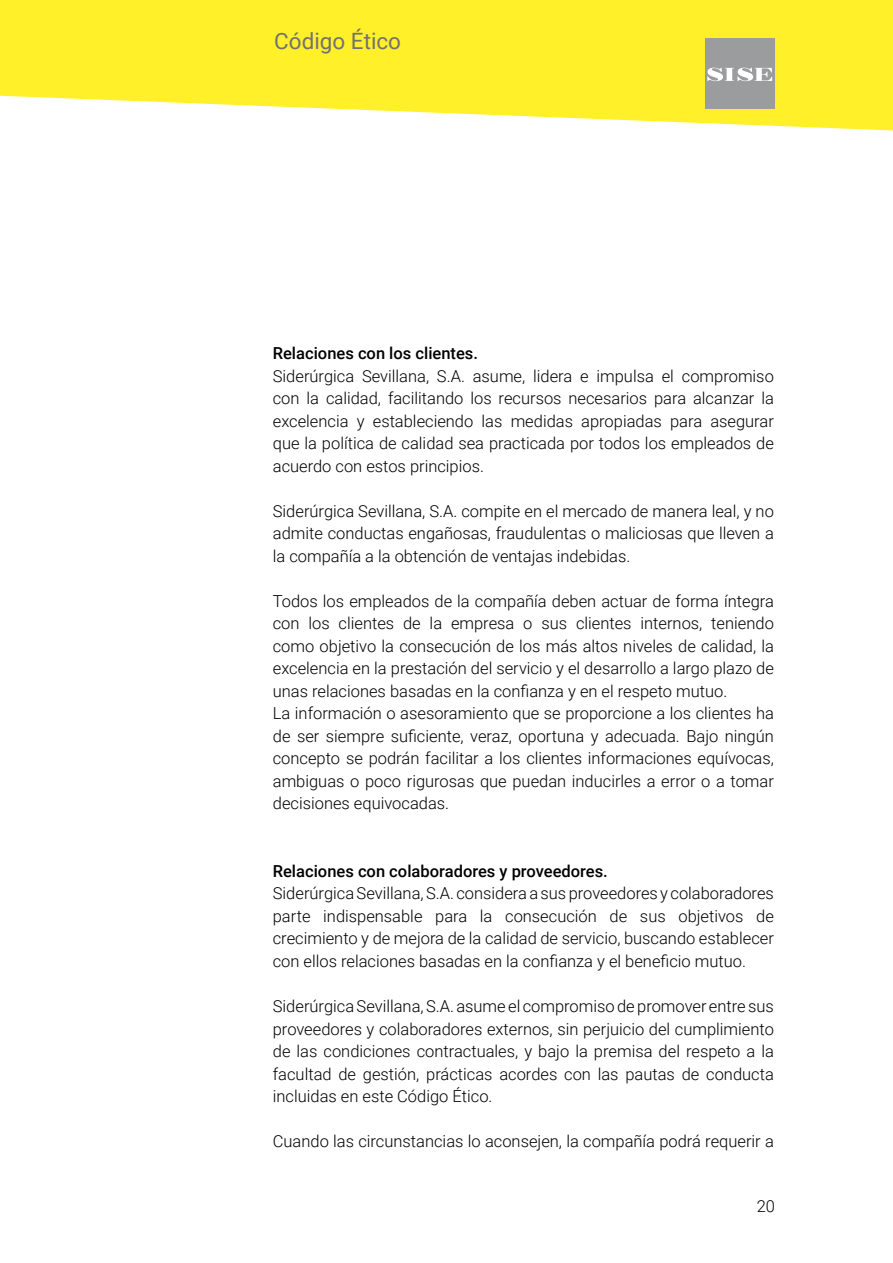
<style>
.page{position:relative;width:893px;height:1263px;background:#fff}
.page>*{position:absolute;margin:0;border:0;box-sizing:border-box;transform-origin:0 0}
.t1{font:22.5px "Roboto";color:#727271}
.t2{font:300 16.5px/22.5px "Roboto";color:#000;text-align:justify}
.t3{font:500 16.5px "Roboto";color:#000}
</style>
<div class="page">
<svg style="left:0;top:0;width:893px;height:130px;fill:#fff029"></svg>
<div style="left:705px;top:38px;width:70px;height:70px;background:#9a9c9e"></div>
<svg style="left:707px;top:68px;width:65px;height:13px"></svg>
<h1 class="t1" style="left:274px;top:25px;width:128px">Código Ético</h1>
<p class="t3" style="left:273px;top:342px;width:207px">Relaciones con los clientes.</p>
<p class="t2" style="left:273px;top:364px;width:503px">Siderúrgica Sevillana, S.A. asume, lidera e impulsa el compromiso con la calidad, facilitando los recursos necesarios para alcanzar la excelencia y estableciendo las medidas apropiadas para asegurar que la política de calidad sea practicada por todos los empleados de acuerdo con estos principios.</p>
<p class="t2" style="left:273px;top:499px;width:503px">Siderúrgica Sevillana, S.A. compite en el mercado de manera leal, y no admite conductas engañosas, fraudulentas o maliciosas que lleven a la compañía a la obtención de ventajas indebidas.</p>
<p class="t2" style="left:273px;top:589px;width:503px;text-align:left">Todos los empleados de la compañía deben actuar de forma íntegra con los clientes de la empresa o sus clientes internos, teniendo como objetivo la consecución de los más altos niveles de calidad, la excelencia en la prestación del servicio y el desarrollo a largo plazo de unas relaciones basadas en la confianza y en el respeto mutuo.<br>La información o asesoramiento que se proporcione a los clientes ha de ser siempre suficiente, veraz, oportuna y adecuada. Bajo ningún concepto se podrán facilitar a los clientes informaciones equívocas, ambiguas o poco rigurosas que puedan inducirles a error o a tomar decisiones equivocadas.</p>
<p class="t3" style="left:273px;top:859px;width:336px">Relaciones con colaboradores y proveedores.</p>
<p class="t2" style="left:273px;top:882px;width:503px">Siderúrgica Sevillana, S.A. considera a sus proveedores y colaboradores parte indispensable para la consecución de sus objetivos de crecimiento y de mejora de la calidad de servicio, buscando establecer con ellos relaciones basadas en la confianza y el beneficio mutuo.</p>
<p class="t2" style="left:273px;top:994px;width:503px">Siderúrgica Sevillana, S.A. asume el compromiso de promover entre sus proveedores y colaboradores externos, sin perjuicio del cumplimiento de las condiciones contractuales, y bajo la premisa del respeto a la facultad de gestión, prácticas acordes con las pautas de conducta incluidas en este Código Ético.</p>
<p class="t2" style="left:273px;top:1129px;width:503px">Cuando las circunstancias lo aconsejen, la compañía podrá requerir a</p>
<p class="t2" style="left:757px;top:1194px;width:20px">20</p>
</div>
